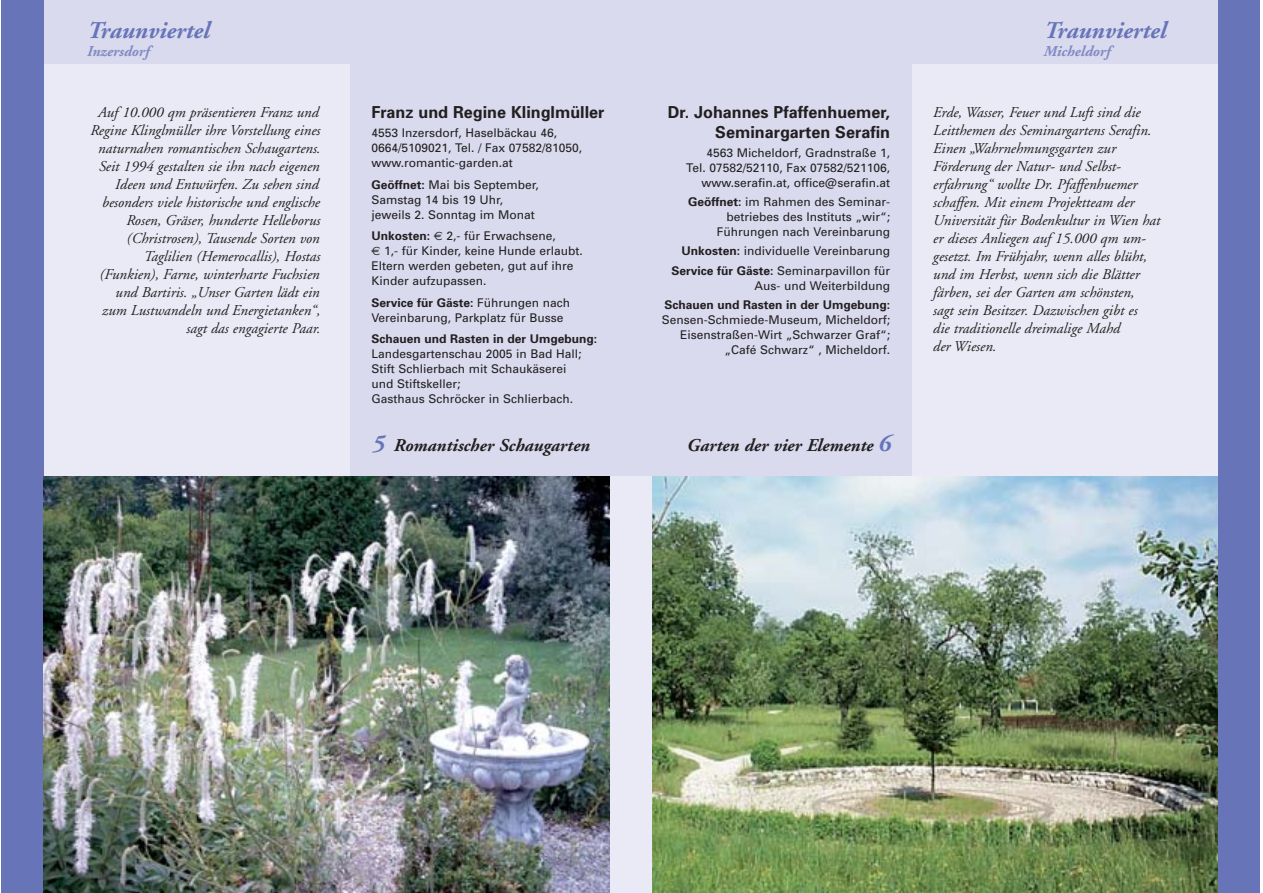
<style>
.page{position:relative;width:1263px;height:893px;background:#fff}
.page>*{position:absolute;margin:0;border:0;box-sizing:border-box;transform-origin:0 0}
.t1{font:italic 700 24px "Adobe Garamond";color:#6775b8}
.t2{font:italic 700 18px "Adobe Garamond";color:#231f20}
.t3{font:700 16.5px/19.5px "Univers";color:#231f20;text-align:right}
.t4{font:italic 15px/18px "Adobe Garamond";color:#231f20;text-align:right}
.t5{font:italic 700 15px "Adobe Garamond";color:#8089c3}
.t6{font:12px/15px "Univers";color:#231f20}
.t7{font:700 12px "Univers";color:#231f20}
.s1{font-weight:700}
.s2{font-family:"Euro Sans"}
.s3{font-size:24px;color:#6775b8}
</style>
<div class="page">
<div style="left:1px;top:0;width:43px;height:892px;background:#6775b8"></div>
<div style="left:1218px;top:0;width:42px;height:892px;background:#6775b8"></div>
<div style="left:44px;top:0;width:1174px;height:892px;background:#e9eaf5"></div>
<div style="left:350px;top:0;width:561px;height:476px;background:#d9daee"></div>
<div style="left:44px;top:0;width:1174px;height:64px;background:#d9daee"></div>
<img style="left:44px;top:476px;width:565px;height:416px">
<img style="left:652px;top:476px;width:566px;height:416px">
<h1 class="t1" style="left:86px;top:21px;width:124px">Traunviertel</h1>
<p class="t5" style="left:86px;top:46px;width:64px">Inzersdorf</p>
<h1 class="t1" style="left:1043px;top:21px;width:124px">Traunviertel</h1>
<p class="t5" style="left:1043px;top:46px;width:68px">Micheldorf</p>
<p class="t3" style="left:668px;top:104px;width:224px">Dr. Johannes Pfaffenhuemer,<br>Seminargarten Serafin</p>
<p class="t6" style="left:686px;top:146px;width:205px;text-align:right">4563 Micheldorf, Gradnstraße 1,<br>Tel. 07582/52110, Fax 07582/521106, www.serafin.at, office@serafin.at</p>
<p class="t6" style="left:688px;top:195px;width:203px;text-align:right"><span class="s1">Geöffnet:</span> im Rahmen des Seminar&shy;betriebes des Instituts „wir“;<br>Führungen nach Vereinbarung</p>
<p class="t6" style="left:671px;top:242px;width:220px;line-height:19.2px;text-align:right"><span class="s1">Unkosten:</span> individuelle Vereinbarung<br><span class="s1">Service für Gäste:</span> Seminarpavillon für</p>
<p class="t6" style="left:755px;top:279px;width:137px">Aus- und Weiterbildung</p>
<p class="t7" style="left:664px;top:300px;width:227px">Schauen und Rasten in der Umgebung:</p>
<p class="t6" style="left:662px;top:313px;width:230px;text-align:right">Sensen-Schmiede-Museum, Micheldorf;<br>Eisenstraßen-Wirt „Schwarzer Graf“; „Café Schwarz“ , Micheldorf.</p>
<p class="t3" style="left:371px;top:104px;width:235px">Franz und Regine Klinglmüller</p>
<p class="t6" style="left:371px;top:127px;width:212px">4553 Inzersdorf, Haselbäckau 46,<br>0664/5109021, Tel. / Fax 07582/81050, www.romantic-garden.at</p>
<p class="t6" style="left:371px;top:178px;width:169px"><span class="s1">Geöffnet:</span> Mai bis September,<br>Samstag 14 bis 19 Uhr, jeweils 2. Sonntag im Monat</p>
<p class="t6" style="left:371px;top:229px;width:213px"><span class="s1">Unkosten:</span> <span class="s2">€</span> 2,- für Erwachsene,<br><span class="s2">€</span> 1,- für Kinder, keine Hunde erlaubt.<br>Eltern werden gebeten, gut auf ihre<br>Kinder aufzupassen.</p>
<p class="t6" style="left:371px;top:296px;width:200px"><span class="s1">Service für Gäste:</span> Führungen nach<br>Vereinbarung, Parkplatz für Busse</p>
<p class="t7" style="left:371px;top:334px;width:227px">Schauen und Rasten in der Umgebung:</p>
<p class="t6" style="left:371px;top:347px;width:212px">Landesgartenschau 2005 in Bad Hall;<br>Stift Schlierbach mit Schaukäserei und Stiftskeller;<br>Gasthaus Schröcker in Schlierbach.</p>
<p class="t2" style="left:371px;top:438px;width:219px"><span class="s3">5</span> Romantischer Schaugarten</p>
<p class="t2" style="left:686px;top:438px;width:205px">Garten der vier Elemente <span class="s3">6</span></p>
<p class="t4" style="left:90px;top:105px;width:232px">Auf 10.000 qm präsentieren Franz und Regine Klinglmüller ihre Vorstellung eines naturnahen romantischen Schaugartens.<br>Seit 1994 gestalten sie ihn nach eigenen Ideen und Entwürfen. Zu sehen sind besonders viele historische und englische Rosen, Gräser, hunderte Helleborus (Christrosen), Tausende Sorten von Taglilien (Hemerocallis), Hostas (Funkien), Farne, winterharte Fuchsien und Bartiris. „Unser Garten lädt ein zum Lustwandeln und Energietanken“, sagt das engagierte Paar.</p>
<p class="t4" style="left:933px;top:105px;width:229px;text-align:left">Erde, Wasser, Feuer und Luft sind die Leitthemen des Seminargartens Serafin.<br>Einen „Wahrnehmungsgarten zur Förderung der Natur- und Selbst&shy;erfahrung“ wollte Dr. Pfaffenhuemer schaffen. Mit einem Projektteam der Universität für Bodenkultur in Wien hat er dieses Anliegen auf 15.000 qm um&shy;gesetzt. Im Frühjahr, wenn alles blüht, und im Herbst, wenn sich die Blätter färben, sei der Garten am schönsten,<br>sagt sein Besitzer. Dazwischen gibt es<br>die traditionelle dreimalige Mahd<br>der Wiesen.</p>
</div>
